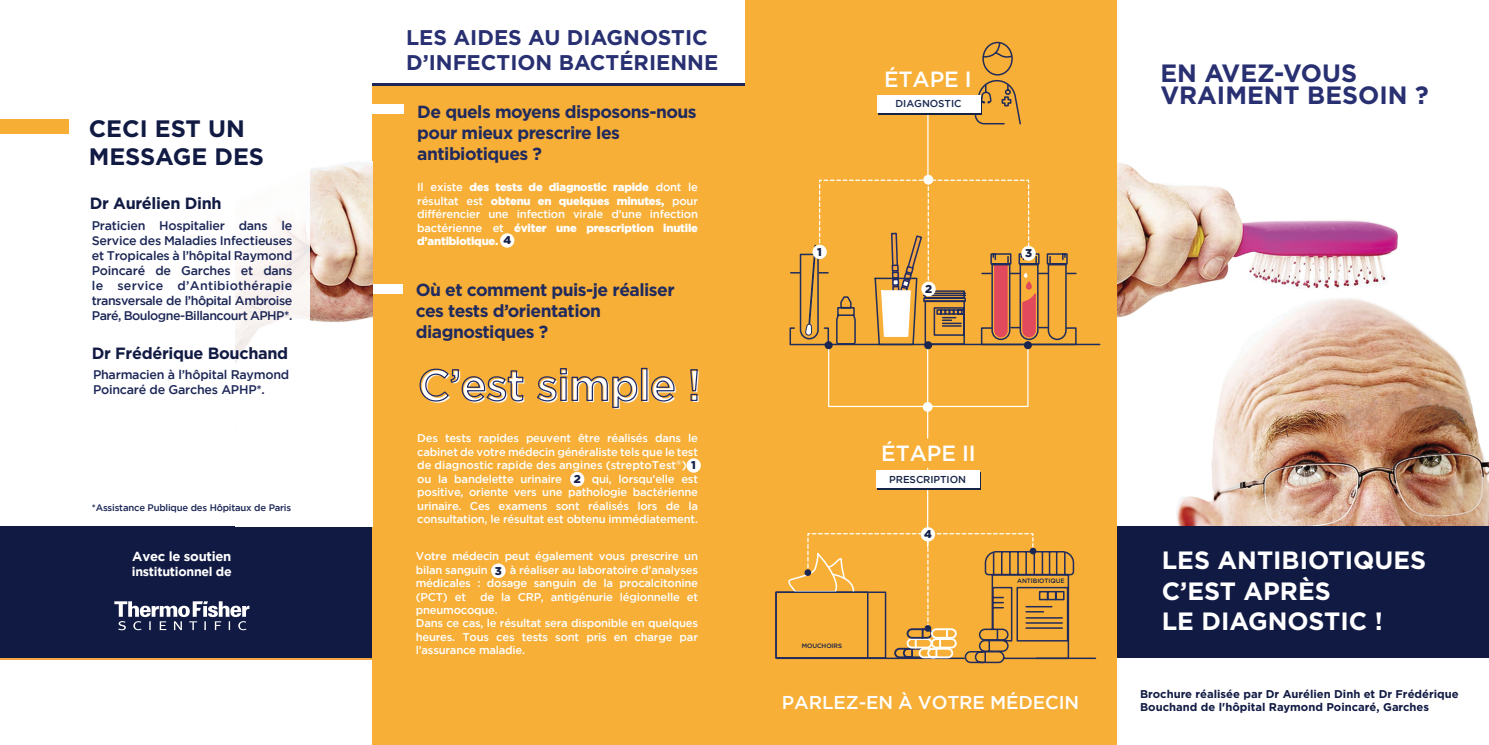
<style>
.page{position:relative;width:1489px;height:745px;background:#fff}
.page>*{position:absolute;margin:0;border:0;box-sizing:border-box;transform-origin:0 0}
.t1{font:500 43.75px "Gotham";letter-spacing:-.02em;color:#fff}
.t2{font:700 25px "Gotham";color:#fff}
.t3{font:700 25px "Gotham";color:#283072}
.t4{font:700 23.75px "Gotham";color:#111a43}
.t5{font:500 21.88px "Gotham";letter-spacing:-.005em;color:#fff}
.t6{font:700 21.25px/25.5px "Gotham";color:#283072}
.t7{font:500 18.62px "Gotham";letter-spacing:-.005em;color:#fff}
.t8{font:700 17.5px/21px "Gotham";letter-spacing:-.03em;color:#202a5e}
.t9{font:700 16.25px "Gotham";letter-spacing:-.02em;color:#111a43}
.t10{font:700 13.12px "Gotham";letter-spacing:-.02em;color:#fff}
.t11{font:500 12.5px/15px "Gotham";letter-spacing:-.04em;color:#1d2757;text-align:justify}
.t12{font:500 12.5px "Gotham";letter-spacing:-.02em;color:#1d2757}
.t13{font:700 12.5px "Gotham";letter-spacing:-.02em;color:#fff}
.t14{font:500 11.25px/13.5px "Gotham";letter-spacing:-.02em;color:#fff}
.t15{font:900 11.25px/13.5px "Gotham";letter-spacing:-.02em;color:#fff;text-align:justify}
.t16{font:700 11.25px/13.5px "Gotham";color:#111a43}
.t17{font:900 11.25px "Gotham";color:#142047}
.t18{font:500 10px "Gotham";letter-spacing:-.005em;color:#152347}
.t19{font:500 10px "Gotham";letter-spacing:-.005em;color:#1a2951}
.t20{font:500 9.5px "Gotham";letter-spacing:-.02em;color:#1d2757}
.t21{font:500 6.25px "Gotham";letter-spacing:-.005em;color:#142047}
.s1{font-weight:500}
.s2{color:#142047}
.s3{font-weight:900;color:#142047}
.s4{color:#f6a740}
</style>
<div class="page">
<img style="left:1116px;top:161px;width:372px;height:365px">
<div style="left:1116px;top:526px;width:372px;height:131px;background:#111a43"></div>
<div style="left:0;top:526px;width:372px;height:131px;background:#111a43"></div>
<svg style="left:114px;top:601px;width:135px;height:29px"></svg>
<div style="left:372px;top:0;width:744px;height:744px;background:#f7af37"></div>
<div style="left:372px;top:0;width:372px;height:85px;background:#1d2757"></div>
<div style="left:372px;top:0;width:372px;height:83px;background:#fff"></div>
<hr style="left:824px;top:343px;width:275px;height:2px;background:#1f2d5d">
<div style="left:923px;top:175px;width:10px;height:9px;background:#fff;border-radius:50%"></div>
<hr style="left:927px;top:111px;width:1px;height:66px;background:#fff">
<hr style="left:1036px;top:657px;width:59px;height:1px;background:#212b5c">
<hr style="left:927px;top:468px;width:1px;height:78px;background:#fff">
<hr style="left:927px;top:346px;width:1px;height:92px;background:#fff">
<div style="left:922px;top:402px;width:10px;height:9px;background:#fff;border-radius:50%"></div>
<div style="left:372px;top:105px;width:32px;height:9px;background:#fff"></div>
<div style="left:371px;top:284px;width:31px;height:9px;background:#fff"></div>
<svg style="left:789px;top:179px;width:288px;height:231px"></svg>
<div style="left:824px;top:341px;width:8px;height:8px;background:#1a2651;border-radius:50%"></div>
<div style="left:924px;top:341px;width:8px;height:8px;background:#1a2651;border-radius:50%"></div>
<div style="left:1023px;top:341px;width:8px;height:8px;background:#1a2651;border-radius:50%"></div>
<svg style="left:419px;top:368px;width:105px;height:34px"></svg>
<svg style="left:537px;top:368px;width:101px;height:40px"></svg>
<div style="left:641px;top:367px;width:6px;height:34px;border:1px solid #222b64"></div>
<svg style="left:651px;top:376px;width:24px;height:26px"></svg>
<svg style="left:690px;top:369px;width:8px;height:32px"></svg>
<div style="left:570px;top:471px;width:14px;height:15px;background:#fff;border-radius:50%"></div>
<div style="left:686px;top:458px;width:14px;height:14px;background:#fff;border-radius:50%"></div>
<div style="left:491px;top:563px;width:14px;height:14px;background:#fff;border-radius:50%"></div>
<div style="left:812px;top:244px;width:14px;height:15px;background:#fff;border-radius:50%"></div>
<div style="left:921px;top:281px;width:14px;height:15px;background:#fff;border-radius:50%"></div>
<div style="left:1021px;top:246px;width:14px;height:14px;background:#fff;border-radius:50%"></div>
<img style="left:309px;top:163px;width:63px;height:159px">
<div style="left:0;top:119px;width:68px;height:15px;background:#f7ae34"></div>
<div style="left:877px;top:472px;width:104px;height:17px;background:#fff"></div>
<div style="left:876px;top:470px;width:103px;height:17px;background:#fff"></div>
<svg style="left:920px;top:527px;width:15px;height:14px"></svg>
<div style="left:500px;top:233px;width:14px;height:14px;background:#fff;border-radius:50%"></div>
<svg style="left:974px;top:41px;width:47px;height:84px"></svg>
<div style="left:878px;top:97px;width:103px;height:17px;background:#fff"></div>
<div style="left:876px;top:95px;width:104px;height:17px;background:#fff"></div>
<div style="left:775px;top:591px;width:93px;height:67px;border:2px solid #212b5c"></div>
<svg style="left:786px;top:532px;width:288px;height:131px"></svg>
<p class="t4" style="left:89px;top:115px;width:158px">CECI EST UN</p>
<p class="t4" style="left:89px;top:142px;width:177px">MESSAGE DES</p>
<p class="t9" style="left:90px;top:194px;width:133px">Dr Aurélien Dinh</p>
<p class="t11" style="left:92px;top:217px;width:202px">Praticien Hospitalier dans le Service des Maladies Infectieuses et Tropicales à l’hôpital Raymond Poincaré de Garches et dans le service d’Antibiothérapie transversale de l’hôpital Ambroise Paré, Boulogne-Billancourt APHP*.</p>
<p class="t9" style="left:92px;top:344px;width:198px">Dr Frédérique Bouchand</p>
<p class="t12" style="left:93px;top:367px;width:198px">Pharmacien à l’hôpital Raymond</p>
<p class="t12" style="left:93px;top:382px;width:173px">Poincaré de Garches APHP*.</p>
<p class="t20" style="left:92px;top:501px;width:201px">*Assistance Publique des Hôpitaux de Paris</p>
<p class="t10" style="left:132px;top:548px;width:101px">Avec le soutien</p>
<p class="t13" style="left:132px;top:563px;width:101px">institutionnel de</p>
<p class="t6" style="left:406px;top:24px;width:314px">LES AIDES AU DIAGNOSTIC<br>D’INFECTION BACTÉRIENNE</p>
<p class="t8" style="left:417px;top:101px;width:281px">De quels moyens disposons-nous pour mieux prescrire les</p>
<p class="t8" style="left:417px;top:143px;width:126px">antibiotiques ?</p>
<p class="t15" style="left:417px;top:180px;width:282px"><span class="s1">Il existe</span> des tests de diagnostic rapide <span class="s1">dont le résultat est</span> obtenu en quelques minutes, <span class="s1">pour différencier une infection virale d’une infection bactérienne et</span> éviter une prescription inutile d’antibiotique. <span class="s2">4</span></p>
<p class="t8" style="left:416px;top:278px;width:260px">Où et comment puis-je réaliser ces tests d’orientation</p>
<p class="t8" style="left:416px;top:320px;width:134px">diagnostiques ?</p>
<p class="t1" style="left:419px;top:361px;width:284px">C’est simple !</p>
<p class="t14" style="left:417px;top:431px;width:282px">Des tests rapides peuvent être réalisés dans le cabinet de votre médecin généraliste tels que le test de diagnostic rapide des angines (streptoTest<sup>®</sup>) <span class="s3">1 </span>ou la bandelette urinaire <span class="s4">( )</span> qui, lorsqu’elle est positive, oriente vers une pathologie bactérienne urinaire. Ces examens sont réalisés lors de la consultation, le résultat est obtenu immédiatement.</p>
<p class="t17" style="left:573px;top:472px;width:9px">2</p>
<p class="t14" style="left:416px;top:549px;width:284px;text-align:justify">Votre médecin peut également vous prescrire un bilan sanguin <span class="s4">( )</span> à réaliser au laboratoire d’analyses médicales : dosage sanguin de la procalcitonine (PCT) et</p>
<p class="t17" style="left:495px;top:564px;width:8px">3</p>
<p class="t14" style="left:416px;top:589px;width:284px;text-indent:64px">de la CRP, antigénurie légionnelle et pneumocoque.</p>
<p class="t14" style="left:416px;top:615px;width:284px;text-align:justify">Dans ce cas, le résultat sera disponible en quelques heures. Tous ces tests sont pris en charge par l’assurance maladie.</p>
<p class="t5" style="left:884px;top:67px;width:89px">ÉTAPE I</p>
<p class="t17" style="left:817px;top:245px;width:6px">1</p>
<p class="t19" style="left:895px;top:98px;width:68px">DIAGNOSTIC</p>
<p class="t17" style="left:925px;top:282px;width:9px">2</p>
<p class="t17" style="left:1024px;top:246px;width:8px">3</p>
<p class="t5" style="left:881px;top:440px;width:96px">ÉTAPE II</p>
<p class="t18" style="left:889px;top:473px;width:78px">PRESCRIPTION</p>
<p class="t17" style="left:924px;top:527px;width:9px">4</p>
<p class="t21" style="left:801px;top:642px;width:42px">MOUCHOIRS</p>
<p class="t21" style="left:1017px;top:576px;width:49px">ANTIBIOTIQUE</p>
<p class="t7" style="left:782px;top:691px;width:299px">PARLEZ-EN À VOTRE MÉDECIN</p>
<p class="t3" style="left:1160px;top:59px;width:198px">EN AVEZ-VOUS</p>
<p class="t3" style="left:1160px;top:80px;width:270px">VRAIMENT BESOIN ?</p>
<p class="t2" style="left:1161px;top:545px;width:266px">LES ANTIBIOTIQUES</p>
<p class="t2" style="left:1161px;top:575px;width:170px">C’EST APRÈS</p>
<p class="t2" style="left:1161px;top:605px;width:223px">LE DIAGNOSTIC !</p>
<p class="t16" style="left:1140px;top:686px;width:320px">Brochure réalisée par Dr Aurélien Dinh et Dr Frédérique<br>Bouchand de l'hôpital Raymond Poincaré, Garches</p>
</div>
